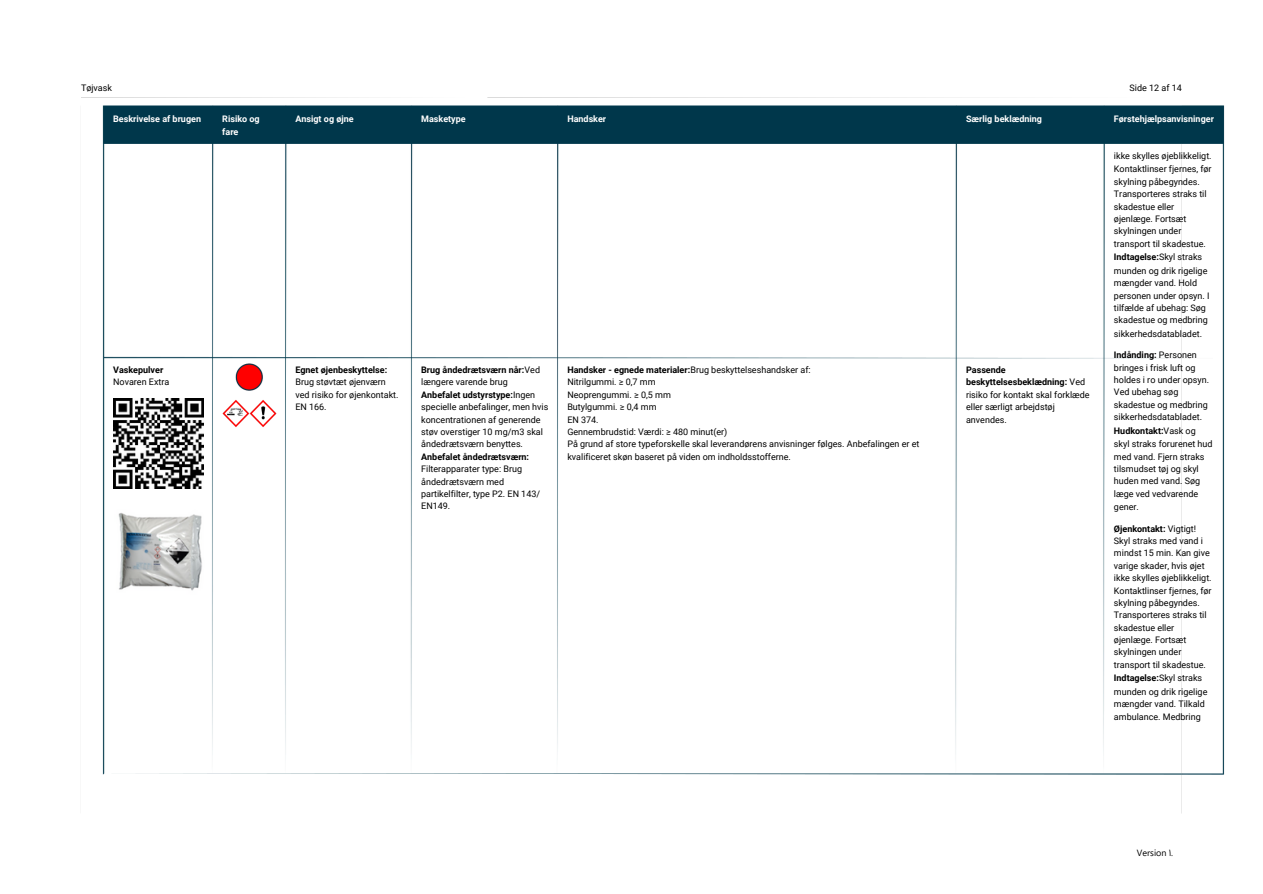
<style>
.page{position:relative;width:1263px;height:894px;background:#fff}
.page>*{position:absolute;margin:0;border:0;box-sizing:border-box;transform-origin:0 0}
.t1{font:9px/12.3px "Roboto";color:#000}
.t2{font:700 9px/12.3px "Roboto";color:#fff}
.t3{font:700 9px "Roboto";color:#000}
.t4{font:9px "Segoe UI";color:#000}
.s1{font-weight:700}
.s2{font-weight:400}
</style>
<div class="page">
<img style="left:102px;top:105px;width:1123px;height:709px">
<img style="left:113px;top:398px;width:90px;height:90px">
<img style="left:215px;top:392px;width:69px;height:42px">
<hr style="left:81px;top:98px;width:406px;height:1px;background:#000">
<hr style="left:487px;top:98px;width:695px;height:1px;background:#000">
<img style="left:113px;top:506px;width:95px;height:95px">
<h1 class="t1" style="left:81px;top:81px;width:33px">Tøjvask</h1>
<p class="t2" style="left:113px;top:112px;width:89px">Beskrivelse af brugen</p>
<p class="t2" style="left:222px;top:113px;width:39px">Risiko og fare</p>
<p class="t2" style="left:295px;top:113px;width:60px">Ansigt og øjne</p>
<p class="t2" style="left:421px;top:113px;width:46px">Masketype</p>
<p class="t2" style="left:567px;top:113px;width:40px">Handsker</p>
<h1 class="t1" style="left:113px;top:364px;width:58px"><span class="s1">Vaskepulver<br></span>Novaren Extra</h1>
<p class="t1" style="left:295px;top:364px;width:105px"><span class="s1">Egnet øjenbeskyttelse:<br></span>Brug støvtæt øjenværn ved risiko for øjenkontakt.<br>EN 166.</p>
<h1 class="t1" style="left:421px;top:364px;width:129px"><span class="s1">Brug åndedrætsværn når:</span>Ved længere varende brug<br><span class="s1">Anbefalet udstyrstype:</span>Ingen specielle anbefalinger, men hvis koncentrationen af generende støv overstiger 10 mg/m3 skal åndedrætsværn benyttes.<br><span class="s1">Anbefalet åndedrætsværn:<br></span>Filterapparater type: Brug åndedrætsværn med partikelfilter, type P2. EN 143/<br>EN149.</h1>
<h1 class="t1" style="left:567px;top:364px;width:354px"><span class="s1">Handsker - egnede materialer:</span>Brug beskyttelseshandsker af:<br>Nitrilgummi. ≥ 0,7 mm<br>Neoprengummi. ≥ 0,5 mm<br>Butylgummi. ≥ 0,4 mm<br>EN 374.<br>Gennembrudstid: Værdi: ≥ 480 minut(er)<br>På grund af store typeforskelle skal leverandørens anvisninger følges. Anbefalingen er et kvalificeret skøn baseret på viden om indholdsstofferne.</h1>
<p class="t2" style="left:966px;top:113px;width:77px">Særlig beklædning</p>
<h1 class="t1" style="left:966px;top:364px;width:125px"><span class="s1">Passende beskyttelsesbeklædning:</span> Ved risiko for kontakt skal forklæde eller særligt arbejdstøj anvendes.</h1>
<h1 class="t1" style="left:1130px;top:81px;width:54px">Side 12 af 14</h1>
<p class="t2" style="left:1114px;top:112px;width:101px">Førstehjælpsanvisninger</p>
<p class="t1" style="left:1114px;top:150px;width:99px">ikke skylles øjeblikkeligt.</p>
<p class="t1" style="left:1114px;top:163px;width:99px">Kontaktlinser fjernes, før</p>
<p class="t1" style="left:1114px;top:175px;width:87px">skylning påbegyndes.</p>
<p class="t1" style="left:1114px;top:188px;width:94px">Transporteres straks til</p>
<p class="t1" style="left:1114px;top:200px;width:62px">skadestue eller</p>
<p class="t1" style="left:1114px;top:213px;width:74px">øjenlæge. Fortsæt</p>
<p class="t1" style="left:1114px;top:225px;width:69px">skylningen under</p>
<p class="t1" style="left:1114px;top:237px;width:93px">transport til skadestue.</p>
<p class="t3" style="left:1114px;top:252px;width:90px">Indtagelse:<span class="s2">Skyl straks</span></p>
<p class="t1" style="left:1114px;top:264px;width:95px">munden og drik rigelige</p>
<p class="t1" style="left:1114px;top:277px;width:85px">mængder vand. Hold</p>
<p class="t1" style="left:1114px;top:289px;width:97px">personen under opsyn. I</p>
<p class="t1" style="left:1114px;top:301px;width:94px">tilfælde af ubehag: Søg</p>
<p class="t1" style="left:1114px;top:314px;width:95px">skadestue og medbring</p>
<p class="t1" style="left:1114px;top:327px;width:90px">sikkerhedsdatabladet.</p>
<p class="t3" style="left:1114px;top:350px;width:84px">Indånding: <span class="s2">Personen</span></p>
<p class="t1" style="left:1114px;top:361px;width:83px">bringes i frisk luft og</p>
<p class="t1" style="left:1114px;top:373px;width:97px">holdes i ro under opsyn.</p>
<p class="t1" style="left:1114px;top:386px;width:66px">Ved ubehag søg</p>
<p class="t1" style="left:1114px;top:398px;width:95px">skadestue og medbring</p>
<p class="t1" style="left:1114px;top:411px;width:90px">sikkerhedsdatabladet.</p>
<p class="t3" style="left:1114px;top:425px;width:83px">Hudkontakt:<span class="s2">Vask og</span></p>
<p class="t1" style="left:1114px;top:438px;width:100px">skyl straks forurenet hud</p>
<p class="t1" style="left:1114px;top:450px;width:92px">med vand. Fjern straks</p>
<p class="t1" style="left:1114px;top:462px;width:86px">tilsmudset tøj og skyl</p>
<p class="t1" style="left:1114px;top:475px;width:88px">huden med vand. Søg</p>
<p class="t1" style="left:1114px;top:487px;width:86px">læge ved vedvarende</p>
<p class="t1" style="left:1114px;top:501px;width:26px">gener.</p>
<p class="t3" style="left:1114px;top:523px;width:84px">Øjenkontakt: <span class="s2">Vigtigt!</span></p>
<p class="t1" style="left:1114px;top:534px;width:91px">Skyl straks med vand i</p>
<p class="t1" style="left:1114px;top:547px;width:97px">mindst 15 min. Kan give</p>
<p class="t1" style="left:1114px;top:559px;width:92px">varige skader, hvis øjet</p>
<p class="t1" style="left:1114px;top:571px;width:99px">ikke skylles øjeblikkeligt.</p>
<p class="t1" style="left:1114px;top:584px;width:99px">Kontaktlinser fjernes, før</p>
<p class="t1" style="left:1114px;top:596px;width:87px">skylning påbegyndes.</p>
<p class="t1" style="left:1114px;top:609px;width:94px">Transporteres straks til</p>
<p class="t1" style="left:1114px;top:621px;width:62px">skadestue eller</p>
<p class="t1" style="left:1114px;top:633px;width:74px">øjenlæge. Fortsæt</p>
<p class="t1" style="left:1114px;top:646px;width:69px">skylningen under</p>
<p class="t1" style="left:1114px;top:658px;width:93px">transport til skadestue.</p>
<p class="t3" style="left:1114px;top:672px;width:90px">Indtagelse:<span class="s2">Skyl straks</span></p>
<p class="t1" style="left:1114px;top:685px;width:95px">munden og drik rigelige</p>
<p class="t1" style="left:1114px;top:697px;width:92px">mængder vand. Tilkald</p>
<p class="t1" style="left:1114px;top:710px;width:88px">ambulance. Medbring</p>
<p class="t4" style="left:1137px;top:844px;width:38px">Version ١.</p>
</div>
